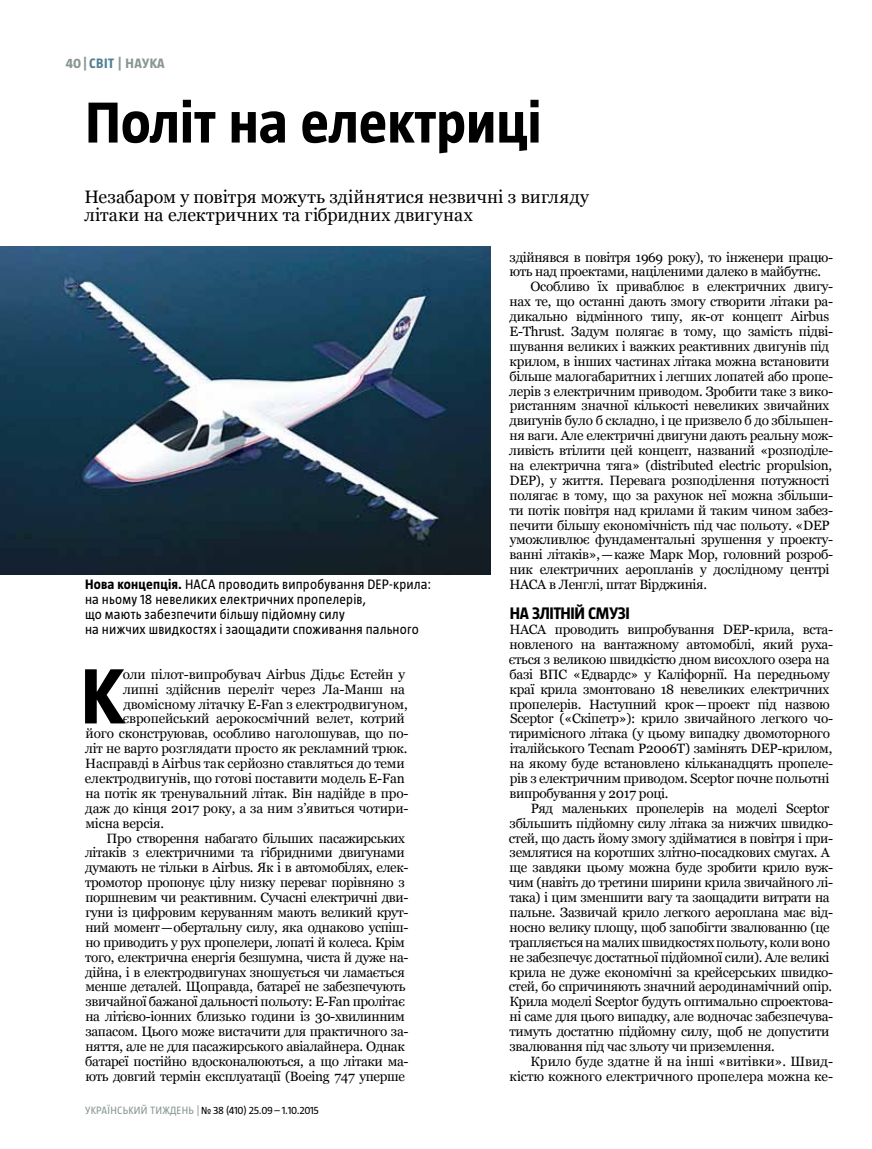
<style>
.page{position:relative;width:872px;height:1149px;background:#fff}
.page>*{position:absolute;margin:0;border:0;box-sizing:border-box;transform-origin:0 0}
.t1{font:700 77.25px "UT Magazine";color:#000}
.t2{font:700 57px "UT Magazine";color:#000}
.t3{font:18px/18px "Georgia";letter-spacing:.005em;color:#000}
.t4{font:700 16.5px "UT Magazine";letter-spacing:.03em;color:#000}
.t5{font:13.5px/14.9px "Georgia";letter-spacing:-.02em;color:#000}
.t6{font:13.5px/14.9px "UT Magazine";letter-spacing:.015em;color:#000}
.t7{font:13.5px/14.9px "Georgia";color:#000;text-align:right}
.t8{font:700 13.5px "UT Magazine";color:#889691}
.t9{font:10.5px "UT Magazine";letter-spacing:.03em;color:#000}
.s1{color:#528095}
.s2{font-weight:700}
.s3{color:#889691}
</style>
<div class="page">
<img style="left:0;top:247px;width:490px;height:327px">
<p class="t8" style="left:66px;top:56px;width:78px">40|<span class="s1">світ</span> | Наука</p>
<h2 class="t2" style="left:85px;top:91px;width:457px">Політ на електриці</h2>
<h3 class="t3" style="left:85px;top:188px;width:506px">Незабаром у повітря можуть здійнятися незвичні з вигляду літаки на електричних та гібридних двигунах</h3>
<p class="t6" style="left:85px;top:576px;width:348px"><span class="s2">Нова концепція.</span> НАСА проводить випробування DEP-крила: на ньому 18 невеликих електричних пропелерів,<br>що мають забезпечити більшу підйомну силу<br>на нижчих швидкостях і заощадити споживання пального</p>
<h1 class="t1" style="left:81px;top:654px;width:45px">К</h1>
<p class="t5" style="left:123px;top:666px;width:284px">оли пілот-випробувач Airbus Дідьє Естейн у</p>
<p class="t5" style="left:123px;top:681px;width:283px">липні здійснив переліт через Ла-Манш на</p>
<p class="t5" style="left:123px;top:696px;width:286px">двомісному літачку E-Fan з електродвигуном,</p>
<p class="t5" style="left:123px;top:711px;width:283px">європейський аерокосмічний велет, котрий</p>
<p class="t5" style="left:86px;top:726px;width:324px">його сконструював, особливо наголошував, що по-</p>
<p class="t5" style="left:85px;top:741px;width:324px">літ не варто розглядати просто як рекламний трюк.</p>
<p class="t5" style="left:85px;top:756px;width:321px">Насправді в Airbus так серйозно ставляться до теми</p>
<p class="t5" style="left:85px;top:771px;width:321px">електродвигунів, що готові поставити модель E-Fan</p>
<p class="t5" style="left:85px;top:785px;width:325px">на потік як тренувальний літак. Він надійде в про-</p>
<p class="t5" style="left:85px;top:800px;width:325px">даж до кінця 2017 року, а за ним з’явиться чотири-</p>
<p class="t5" style="left:85px;top:815px;width:80px">місна версія.</p>
<p class="t5" style="left:106px;top:830px;width:300px">Про створення набагато більших пасажирських</p>
<p class="t5" style="left:85px;top:845px;width:321px">літаків з електричними та гібридними двигунами</p>
<p class="t5" style="left:85px;top:860px;width:325px">думають не тільки в Airbus. Як і в автомобілях, елек-</p>
<p class="t5" style="left:85px;top:875px;width:321px">тромотор пропонує цілу низку переваг порівняно з</p>
<p class="t5" style="left:85px;top:890px;width:325px">поршневим чи реактивним. Сучасні електричні дви-</p>
<p class="t5" style="left:85px;top:904px;width:325px">гуни із цифровим керуванням мають великий крут-</p>
<p class="t5" style="left:85px;top:919px;width:325px">ний момент—обертальну силу, яка однаково успіш-</p>
<p class="t5" style="left:85px;top:934px;width:321px">но приводить у рух пропелери, лопаті й колеса. Крім</p>
<p class="t5" style="left:85px;top:949px;width:325px">того, електрична енергія безшумна, чиста й дуже на-</p>
<p class="t5" style="left:85px;top:964px;width:321px">дійна, і в електродвигунах зношується чи ламається</p>
<p class="t5" style="left:85px;top:979px;width:322px">менше деталей. Щоправда, батареї не забезпечують</p>
<p class="t5" style="left:85px;top:994px;width:321px">звичайної бажаної дальності польоту: E-Fan пролітає</p>
<p class="t5" style="left:85px;top:1009px;width:321px">на літієво-іонних близько години із 30-хвилинним</p>
<p class="t5" style="left:85px;top:1023px;width:325px">запасом. Цього може вистачити для практичного за-</p>
<p class="t5" style="left:85px;top:1038px;width:321px">няття, але не для пасажирського авіалайнера. Однак</p>
<p class="t5" style="left:85px;top:1053px;width:325px">батареї постійно вдосконалюються, а що літаки ма-</p>
<p class="t5" style="left:85px;top:1068px;width:321px">ють довгий термін експлуатації (Boeing 747 уперше</p>
<p class="t9" style="left:85px;top:1104px;width:235px"><span class="s3">УКРАЇНСЬКИЙ ТИЖДЕНЬ |</span> № 38 (410) 25.09 – 1.10.2015</p>
<p class="t5" style="left:509px;top:250px;width:325px">здійнявся в повітря 1969 року), то інженери працю-</p>
<p class="t5" style="left:509px;top:264px;width:313px">ють над проектами, націленими далеко в майбутнє.</p>
<p class="t5" style="left:530px;top:279px;width:304px">Особливо їх приваблює в електричних двигу-</p>
<p class="t5" style="left:509px;top:294px;width:325px">нах те, що останні дають змогу створити літаки ра-</p>
<p class="t5" style="left:509px;top:309px;width:321px">дикально відмінного типу, як-от концепт Airbus</p>
<p class="t5" style="left:509px;top:324px;width:325px">E-Thrust. Задум полягає в тому, що замість підві-</p>
<p class="t5" style="left:509px;top:339px;width:321px">шування великих і важких реактивних двигунів під</p>
<p class="t5" style="left:509px;top:354px;width:321px">крилом, в інших частинах літака можна встановити</p>
<p class="t5" style="left:509px;top:369px;width:325px">більше малогабаритних і легших лопатей або пропе-</p>
<p class="t5" style="left:509px;top:383px;width:325px">лерів з електричним приводом. Зробити таке з вико-</p>
<p class="t5" style="left:510px;top:398px;width:321px">ристанням значної кількості невеликих звичайних</p>
<p class="t5" style="left:509px;top:413px;width:325px">двигунів було б складно, і це призвело б до збільшен-</p>
<p class="t5" style="left:509px;top:428px;width:325px">ня ваги. Але електричні двигуни дають реальну мож-</p>
<p class="t5" style="left:509px;top:443px;width:325px">ливість втілити цей концепт, названий «розподіле-</p>
<p class="t5" style="left:509px;top:458px;width:324px">на електрична тяга» (distributed electric propulsion,</p>
<p class="t5" style="left:509px;top:473px;width:321px">DEP), у життя. Перевага розподілення потужності</p>
<p class="t5" style="left:509px;top:488px;width:325px">полягає в тому, що за рахунок неї можна збільши-</p>
<p class="t5" style="left:509px;top:502px;width:325px">ти потік повітря над крилами й таким чином забез-</p>
<p class="t5" style="left:509px;top:517px;width:322px">печити більшу економічність під час польоту. «DEP</p>
<p class="t5" style="left:509px;top:532px;width:325px">уможливлює фундаментальні зрушення у проекту-</p>
<p class="t5" style="left:509px;top:547px;width:325px">ванні літаків»,—каже Марк Мор, головний розроб-</p>
<p class="t5" style="left:509px;top:562px;width:321px">ник електричних аеропланів у дослідному центрі</p>
<p class="t5" style="left:509px;top:577px;width:199px">НАСА в Ленглі, штат Вірджинія.</p>
<p class="t4" style="left:510px;top:604px;width:121px">На злітній смузі</p>
<p class="t5" style="left:509px;top:622px;width:326px">НАСА проводить випробування DEP-крила, вста&shy;новленого на вантажному автомобілі, який руха&shy;ється з великою швидкістю дном висохлого озера на базі ВПС «Едвардс» у Каліфорнії. На передньому краї крила змонтовано 18 невеликих електричних пропелерів. Наступний крок—проект під назвою Sceptor («Скіпетр»): крило звичайного легкого чо&shy;тиримісного літака (у цьому випадку двомоторного італійського Tecnam P2006T) замінять DEP-крилом, на якому буде встановлено кільканадцять пропеле&shy;рів з електричним приводом. Sceptor почне польотні випробування у 2017 році.</p>
<p class="t5" style="left:509px;top:800px;width:326px;text-indent:22px">Ряд маленьких пропелерів на моделі Sceptor збільшить підйомну силу літака за нижчих швидко&shy;стей, що дасть йому змогу здійматися в повітря і при&shy;землятися на коротших злітно-посадкових смугах. А ще завдяки цьому можна буде зробити крило вуж&shy;чим (навіть до третини ширини крила звичайного лі&shy;така) і цим зменшити вагу та заощадити витрати на пальне. Зазвичай крило легкого аероплана має від&shy;носно велику площу, щоб запобігти звалюванню (це трапляється на малих швидкостях польоту, коли воно не забезпечує достатньої підйомної сили). Але великі крила не дуже економічні за крейсерських швидко&shy;стей, бо спричиняють значний аеродинамічний опір.<br>Крила моделі Sceptor будуть оптимально спроектова&shy;ні саме для цього випадку, але водночас забезпечува&shy;тимуть достатню підйомну силу, щоб не допустити звалювання під час зльоту чи приземлення.</p>
<p class="t7" style="left:509px;top:1053px;width:325px">Крило буде здатне й на інші «витівки». Швид&shy;кістю кожного електричного пропелера можна ке-</p>
</div>
